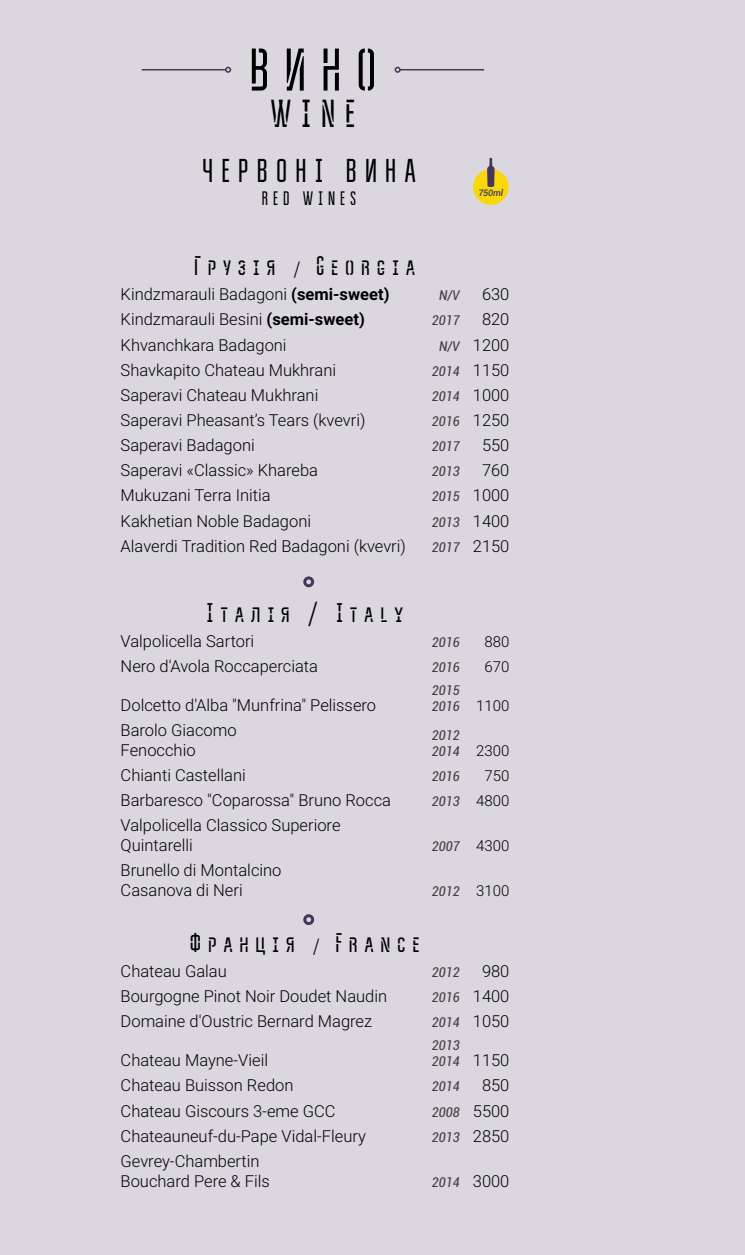
<style>
.page{position:relative;width:745px;height:1255px;background:#fff}
.page>*{position:absolute;margin:0;border:0;box-sizing:border-box;transform-origin:0 0}
.t1{font:60px "Bravo SCT";color:#000}
.t2{font:39px "Bravo SCT";color:#000}
.t3{font:33px "Bravo RG";letter-spacing:.25em;color:#000}
.t4{font:27px "Bravo SCT";letter-spacing:.25em;color:#000}
.t5{font:19.5px "Bravo RG";letter-spacing:.25em;color:#000}
.t6{font:300 16.5px/19.8px "Roboto";color:#000}
.t7{font:300 15px "Roboto";color:#000}
.t8{font:italic condensed 13.5px/16.2px "Roboto";color:#414042}
.t9{font:italic 500 9px "Roboto";letter-spacing:-.025em;color:#46365a}
.s1{font-size:18px}
.s2{font-weight:700}
.s3{font-weight:400;font-style:italic;font-stretch:condensed;font-size:13.5px;color:#414042}
.s4{font-weight:300;font-style:normal;font-stretch:normal;font-size:16.5px;color:#000}
.s5{font-weight:300;font-style:normal;font-stretch:normal;font-size:15px;color:#000}
</style>
<div class="page">
<div style="left:0;top:0;width:744px;height:1254px;background:#dad7de"></div>
<div style="left:472px;top:169px;width:36px;height:36px;background:#f8d70d;border-radius:50%"></div>
<svg style="left:487px;top:158px;width:7px;height:29px"></svg>
<hr style="left:400px;top:69px;width:84px;height:1px;background:#46365a">
<svg style="left:394px;top:67px;width:6px;height:6px"></svg>
<hr style="left:141px;top:69px;width:84px;height:1px;background:#46365a">
<svg style="left:225px;top:67px;width:6px;height:6px"></svg>
<div style="left:303px;top:576px;width:11px;height:11px;border:3px solid #46365a;border-radius:50%"></div>
<div style="left:303px;top:914px;width:11px;height:11px;border:3px solid #46365a;border-radius:50%"></div>
<h1 class="t1" style="left:249px;top:38px;width:128px">ВИНО</h1>
<h2 class="t2" style="left:270px;top:92px;width:86px">WINE</h2>
<h3 class="t3" style="left:202px;top:153px;width:215px">ЧЕРВОНІ ВИНА</h3>
<p class="t5" style="left:262px;top:188px;width:96px">RED WINES</p>
<p class="t9" style="left:478px;top:186px;width:26px">750ml</p>
<h3 class="t4" style="left:194px;top:251px;width:222px">Грузія <span class="s1">/</span> Georgia</h3>
<p class="t6" style="left:120px;top:284px;width:270px">Kindzmarauli Badagoni <span class="s2">(semi-sweet)</span></p>
<p class="t8" style="left:439px;top:287px;width:22px">N/V</p>
<p class="t6" style="left:481px;top:284px;width:29px">630</p>
<p class="t6" style="left:120px;top:309px;width:245px">Kindzmarauli Besini <span class="s2">(semi-sweet)</span></p>
<p class="t8" style="left:431px;top:312px;width:29px">2017</p>
<p class="t6" style="left:481px;top:309px;width:29px">820</p>
<p class="t6" style="left:120px;top:334px;width:167px">Khvanchkara Badagoni</p>
<p class="t6" style="left:439px;top:334px;width:72px"><span class="s3">N/V</span> 1200</p>
<p class="t6" style="left:120px;top:359px;width:217px">Shavkapito Chateau Mukhrani</p>
<p class="t8" style="left:431px;top:362px;width:79px">2014 <span class="s4">1150</span></p>
<p class="t6" style="left:120px;top:384px;width:199px">Saperavi Chateau Mukhrani</p>
<p class="t8" style="left:431px;top:387px;width:79px">2014 <span class="s4">1000</span></p>
<p class="t6" style="left:120px;top:409px;width:246px">Saperavi Pheasant’s Tears (kvevri)</p>
<p class="t8" style="left:431px;top:412px;width:79px">2016 <span class="s4">1250</span></p>
<p class="t6" style="left:120px;top:435px;width:135px">Saperavi Badagoni</p>
<p class="t8" style="left:431px;top:438px;width:29px">2017</p>
<p class="t6" style="left:481px;top:435px;width:29px">550</p>
<p class="t6" style="left:120px;top:460px;width:199px">Saperavi «Classic» Khareba</p>
<p class="t8" style="left:431px;top:463px;width:29px">2013</p>
<p class="t6" style="left:481px;top:460px;width:29px">760</p>
<p class="t6" style="left:120px;top:485px;width:151px">Mukuzani Terra Initia</p>
<p class="t8" style="left:431px;top:488px;width:79px">2015 <span class="s4">1000</span></p>
<p class="t6" style="left:120px;top:510px;width:192px">Kakhetian Noble Badagoni</p>
<p class="t8" style="left:431px;top:513px;width:79px">2013 <span class="s4">1400</span></p>
<p class="t6" style="left:120px;top:535px;width:286px">Alaverdi Tradition Red Badagoni (kvevri)</p>
<p class="t8" style="left:431px;top:538px;width:79px">2017 <span class="s4">2150</span></p>
<h3 class="t4" style="left:206px;top:598px;width:198px">Італія / Italy</h3>
<p class="t6" style="left:120px;top:630px;width:135px">Valpolicella Sartori</p>
<p class="t8" style="left:431px;top:633px;width:29px">2016</p>
<p class="t7" style="left:484px;top:631px;width:26px">880</p>
<p class="t6" style="left:120px;top:655px;width:199px">Nero d'Avola Roccaperciata</p>
<p class="t8" style="left:431px;top:658px;width:29px">2016</p>
<p class="t7" style="left:484px;top:656px;width:26px">670</p>
<p class="t6" style="left:120px;top:694px;width:257px">Dolcetto d'Alba "Munfrina" Pelissero</p>
<p class="t8" style="left:431px;top:681px;width:79px">2015<br>2016 <span class="s5">1100</span></p>
<p class="t6" style="left:120px;top:719px;width:117px">Barolo Giacomo<br>Fenocchio</p>
<p class="t8" style="left:431px;top:726px;width:79px">2012<br>2014 <span class="s5">2300</span></p>
<p class="t6" style="left:120px;top:764px;width:127px">Chianti Castellani</p>
<p class="t8" style="left:431px;top:767px;width:29px">2016</p>
<p class="t7" style="left:484px;top:765px;width:26px">750</p>
<p class="t6" style="left:120px;top:789px;width:272px">Barbaresco "Coparossa" Bruno Rocca</p>
<p class="t8" style="left:431px;top:792px;width:79px">2013 <span class="s5">4800</span></p>
<p class="t6" style="left:120px;top:815px;width:221px">Valpolicella Classico Superiore<br>Quintarelli</p>
<p class="t8" style="left:431px;top:837px;width:79px">2007 <span class="s5">4300</span></p>
<p class="t6" style="left:120px;top:859px;width:162px">Brunello di Montalcino<br>Casanova di Neri</p>
<p class="t8" style="left:431px;top:882px;width:79px">2012 <span class="s5">3100</span></p>
<h3 class="t4" style="left:190px;top:928px;width:231px">Франція <span class="s1">/</span> France</h3>
<p class="t6" style="left:120px;top:960px;width:108px">Chateau Galau</p>
<p class="t8" style="left:431px;top:963px;width:29px">2012</p>
<p class="t6" style="left:481px;top:960px;width:29px">980</p>
<p class="t6" style="left:120px;top:985px;width:268px">Bourgogne Pinot Noir Doudet Naudin</p>
<p class="t8" style="left:431px;top:988px;width:79px">2016 <span class="s4">1400</span></p>
<p class="t6" style="left:120px;top:1010px;width:253px">Domaine d'Oustric Bernard Magrez</p>
<p class="t8" style="left:431px;top:1013px;width:79px">2014 <span class="s4">1050</span></p>
<p class="t6" style="left:120px;top:1049px;width:149px">Chateau Mayne-Vieil</p>
<p class="t8" style="left:431px;top:1036px;width:79px">2013<br>2014 <span class="s4">1150</span></p>
<p class="t6" style="left:120px;top:1075px;width:174px">Chateau Buisson Redon</p>
<p class="t8" style="left:431px;top:1078px;width:29px">2014</p>
<p class="t6" style="left:481px;top:1075px;width:29px">850</p>
<p class="t6" style="left:120px;top:1100px;width:216px">Chateau Giscours 3-eme GCC</p>
<p class="t8" style="left:431px;top:1103px;width:79px">2008 <span class="s4">5500</span></p>
<p class="t6" style="left:120px;top:1125px;width:247px">Chateauneuf-du-Pape Vidal-Fleury</p>
<p class="t8" style="left:431px;top:1128px;width:79px">2013 <span class="s4">2850</span></p>
<p class="t6" style="left:120px;top:1150px;width:151px">Gevrey-Chambertin<br>Bouchard Pere &amp; Fils</p>
<p class="t8" style="left:431px;top:1173px;width:79px">2014 <span class="s4">3000</span></p>
</div>
